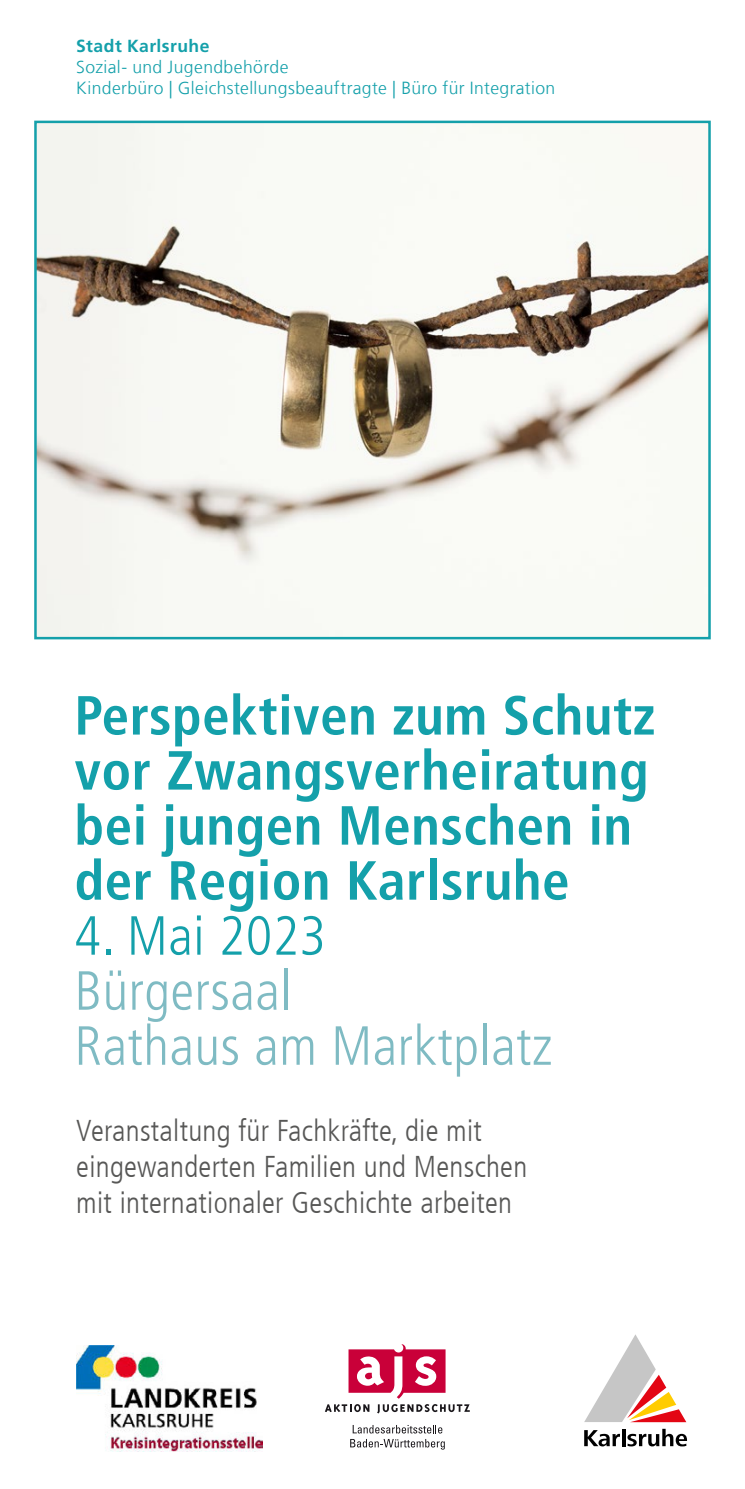
<style>
.page{position:relative;width:745px;height:1489px;background:#fff}
.page>*{position:absolute;margin:0;border:0;box-sizing:border-box;transform-origin:0 0}
.t1{font:700 condensed 55px/55px "Frutiger For Karlsruhe";letter-spacing:.01em;color:#14a0aa}
.t2{font:300 condensed 55px/55px "Frutiger For Karlsruhe";letter-spacing:.01em;color:#7fbbc3}
.t3{font:300 condensed 55px "Frutiger For Karlsruhe";letter-spacing:.01em;color:#14a0aa}
.t4{font:300 condensed 30px/36px "Frutiger For Karlsruhe";letter-spacing:.01em;color:#575756}
.t5{font:300 17.5px/21px "Frutiger For Karlsruhe";letter-spacing:.02em;color:#14a0aa}
.t6{font:700 17.5px "Frutiger For Karlsruhe";letter-spacing:.025em;color:#14a0aa}
</style>
<div class="page">
<img style="left:38px;top:125px;width:668px;height:510px">
<div style="left:34px;top:121px;width:676px;height:518px;border:3px solid #14a0aa"></div>
<svg style="left:584px;top:1430px;width:35px;height:16px"></svg>
<hr style="left:621px;top:1428px;width:3px;height:17px;background:#000">
<svg style="left:627px;top:1428px;width:59px;height:18px"></svg>
<svg style="left:585px;top:1334px;width:101px;height:87px"></svg>
<img style="left:76px;top:1345px;width:186px;height:106px">
<svg style="left:325px;top:1344px;width:144px;height:69px"></svg>
<svg style="left:350px;top:1425px;width:94px;height:24px"></svg>
<p class="t6" style="left:76px;top:35px;width:135px">Stadt Karlsruhe</p>
<p class="t5" style="left:76px;top:58px;width:480px">Sozial- und Jugendbehörde<br>Kinderbüro | Gleichstellungsbeauftragte | Büro für Integration</p>
<h1 class="t1" style="left:74px;top:693px;width:582px">Perspektiven zum Schutz vor Zwangsverheiratung bei jungen Menschen in der Region Karlsruhe</h1>
<h1 class="t3" style="left:74px;top:912px;width:253px">4. Mai 2023</h1>
<h1 class="t2" style="left:74px;top:968px;width:479px">Bürgersaal<br>Rathaus am Marktplatz</h1>
<p class="t4" style="left:76px;top:1114px;width:452px">Veranstaltung für Fachkräfte, die mit eingewanderten Familien und Menschen mit internationaler Geschichte arbeiten</p>
</div>
